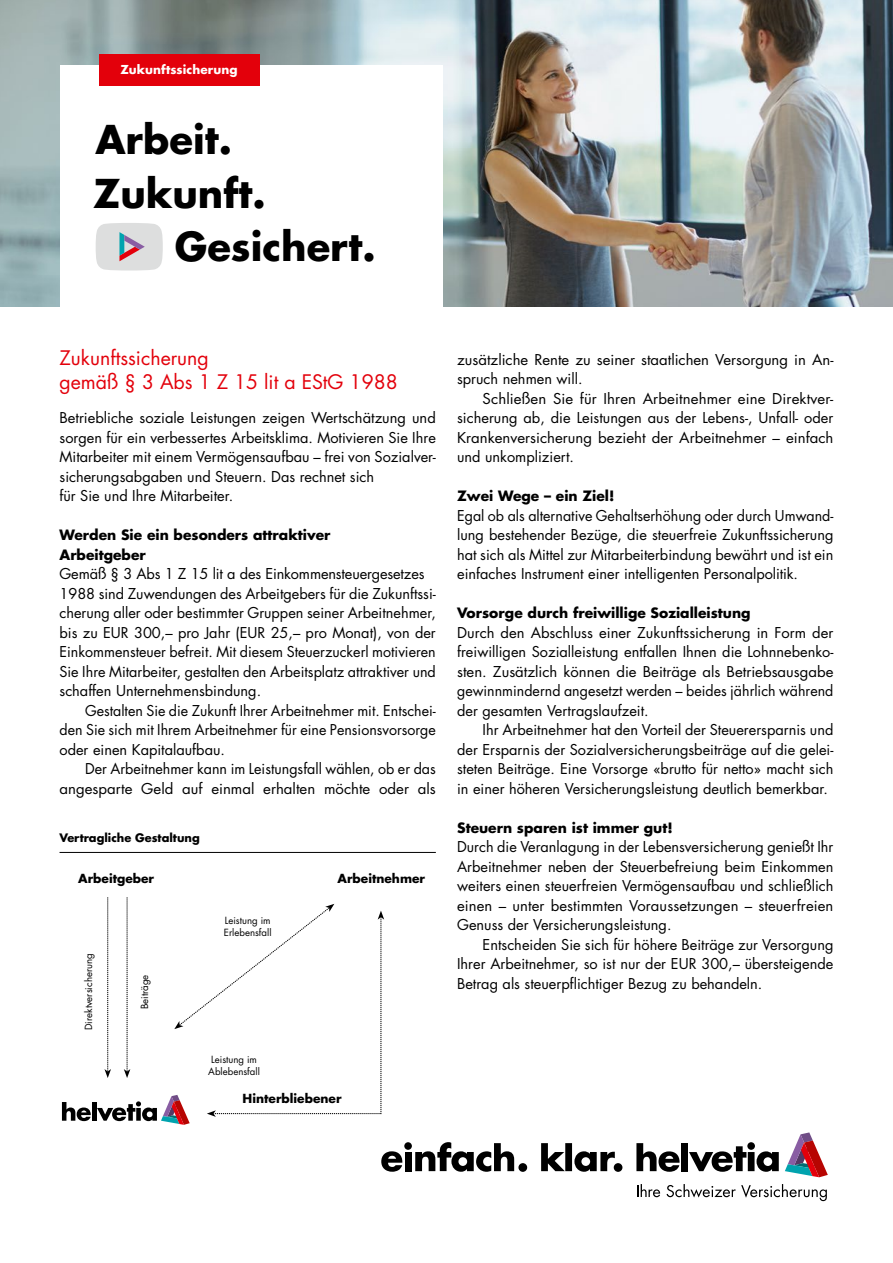
<style>
.page{position:relative;width:893px;height:1263px;background:#fff}
.page>*{position:absolute;margin:0;border:0;box-sizing:border-box;transform-origin:0 0}
.t1{font:700 38.7px "Futura Std";color:#000}
.t2{font:19.5px/24px "Futura Std";color:#e3000b}
.t3{font:14.55px/19.5px "Futura Std";color:#000;text-align:justify}
.t4{font:700 13.8px/19.5px "Futura Std";color:#000}
.t5{font:700 12.15px "Futura Std";color:#000}
.t6{font:700 12px "Futura Std";letter-spacing:.01em;color:#fff}
.t7{font:700 11.4px "Futura Std";color:#000}
.t8{font:9.6px/11.6px "Futura Std";color:#000}
</style>
<div class="page">
<svg style="left:62px;top:1102px;width:29px;height:19px"></svg>
<div style="left:92px;top:1102px;width:5px;height:19px;background:#000"></div>
<svg style="left:97px;top:897px;width:287px;height:228px"></svg>
<img style="left:0;top:0;width:893px;height:307px">
<div style="left:60px;top:65px;width:382px;height:257px;background:#fff"></div>
<svg style="left:96px;top:223px;width:67px;height:47px;background:#d5d2d5"></svg>
<div style="left:99px;top:54px;width:160px;height:31px;background:#e3000b"></div>
<svg style="left:637px;top:1184px;width:23px;height:13px"></svg>
<svg style="left:666px;top:1184px;width:161px;height:17px"></svg>
<svg style="left:381px;top:1151px;width:21px;height:21px"></svg>
<div style="left:518px;top:1163px;width:9px;height:9px;background:#000;border-radius:50%"></div>
<svg style="left:574px;top:1151px;width:41px;height:21px"></svg>
<div style="left:614px;top:1163px;width:8px;height:9px;background:#000;border-radius:50%"></div>
<svg style="left:415px;top:1142px;width:99px;height:30px"></svg>
<div style="left:405px;top:1152px;width:6px;height:19px;background:#000"></div>
<div style="left:404px;top:1142px;width:8px;height:8px;background:#000;border-radius:50%"></div>
<svg style="left:541px;top:1143px;width:24px;height:28px"></svg>
<div style="left:565px;top:1143px;width:7px;height:28px;background:#000"></div>
<svg style="left:636px;top:1143px;width:44px;height:29px"></svg>
<div style="left:681px;top:1143px;width:7px;height:28px;background:#000"></div>
<svg style="left:689px;top:1142px;width:90px;height:30px"></svg>
<svg style="left:785px;top:1132px;width:43px;height:45px"></svg>
<hr style="left:60px;top:852px;width:376px;height:1px;background:#000">
<p class="t6" style="left:120px;top:61px;width:119px">Zukunftssicherung</p>
<h1 class="t1" style="left:95px;top:114px;width:138px">Arbeit.</h1>
<h1 class="t1" style="left:93px;top:167px;width:174px">Zukunft.</h1>
<h1 class="t1" style="left:175px;top:221px;width:202px">Gesichert.</h1>
<h2 class="t2" style="left:60px;top:346px;width:340px">Zukunftssicherung<br>gemäß § 3 Abs 1 Z 15 lit a EStG 1988</h2>
<p class="t3" style="left:60px;top:408px;width:378px;text-align:left">Betriebliche soziale Leistungen zeigen Wertschätzung und sorgen für ein verbessertes Arbeitsklima. Motivieren Sie Ihre Mitarbeiter mit einem Vermögensaufbau – frei von Sozialver&shy;sicherungsabgaben und Steuern. Das rechnet sich<br>für Sie und Ihre Mitarbeiter.</p>
<p class="t4" style="left:60px;top:525px;width:272px">Werden Sie ein besonders attraktiver<br>Arbeitgeber</p>
<p class="t3" style="left:60px;top:564px;width:378px;text-align:left">Gemäß § 3 Abs 1 Z 15 lit a des Einkommensteuergesetzes 1988 sind Zuwendungen des Arbeitgebers für die Zukunftssi&shy;cherung aller oder bestimmter Gruppen seiner Arbeitnehmer, bis zu EUR 300,– pro Jahr (EUR 25,– pro Monat), von der Einkommensteuer befreit. Mit diesem Steuerzuckerl motivieren Sie Ihre Mitarbeiter, gestalten den Arbeitsplatz attraktiver und schaffen Unternehmensbindung.</p>
<p class="t3" style="left:60px;top:701px;width:378px;text-indent:26px">Gestalten Sie die Zukunft Ihrer Arbeitnehmer mit. Entschei&shy;den Sie sich mit Ihrem Arbeitnehmer für eine Pensionsvorsorge oder einen Kapitalaufbau.</p>
<p class="t3" style="left:60px;top:759px;width:378px;text-align:right">Der Arbeitnehmer kann im Leistungsfall wählen, ob er das angesparte Geld auf einmal erhalten möchte oder als</p>
<p class="t7" style="left:60px;top:830px;width:142px">Vertragliche Gestaltung</p>
<p class="t5" style="left:78px;top:870px;width:77px">Arbeitgeber</p>
<p class="t5" style="left:337px;top:870px;width:89px">Arbeitnehmer</p>
<p class="t8" style="left:224px;top:915px;width:49px">Leistung im<br>Erlebensfall</p>
<p class="t8" style="left:83px;top:1030px;width:78px;rotate:-90deg">Direktversicherung</p>
<p class="t8" style="left:139px;top:1009px;width:36px;rotate:-90deg">Beiträge</p>
<p class="t8" style="left:208px;top:1054px;width:53px;text-align:center">Leistung im<br>Ablebensfall</p>
<p class="t5" style="left:243px;top:1090px;width:100px">Hinterbliebener</p>
<p class="t3" style="left:457px;top:350px;width:378px">zusätzliche Rente zu seiner staatlichen Versorgung in An&shy;spruch nehmen will.</p>
<p class="t3" style="left:457px;top:389px;width:378px;text-indent:26px">Schließen Sie für Ihren Arbeitnehmer eine Direktver&shy;sicherung ab, die Leistungen aus der Lebens-, Unfall- oder Krankenversicherung bezieht der Arbeitnehmer – einfach und unkompliziert.</p>
<p class="t4" style="left:457px;top:486px;width:159px">Zwei Wege – ein Ziel!</p>
<p class="t3" style="left:457px;top:506px;width:378px">Egal ob als alternative Gehaltserhöhung oder durch Umwand&shy;lung bestehender Bezüge, die steuerfreie Zukunftssicherung hat sich als Mittel zur Mitarbeiterbindung bewährt und ist ein einfaches Instrument einer intelligenten Personalpolitik.</p>
<p class="t4" style="left:457px;top:603px;width:295px">Vorsorge durch freiwillige Sozialleistung</p>
<p class="t3" style="left:457px;top:623px;width:378px">Durch den Abschluss einer Zukunftssicherung in Form der freiwilligen Sozialleistung entfallen Ihnen die Lohnnebenko&shy;sten. Zusätzlich können die Beiträge als Betriebsausgabe gewinnmindernd angesetzt werden – beides jährlich während der gesamten Vertragslaufzeit.</p>
<p class="t3" style="left:457px;top:720px;width:378px;text-indent:26px">Ihr Arbeitnehmer hat den Vorteil der Steuerersparnis und der Ersparnis der Sozialversicherungsbeiträge auf die gelei&shy;steten Beiträge. Eine Vorsorge «brutto für netto» macht sich in einer höheren Versicherungsleistung deutlich bemerkbar.</p>
<p class="t4" style="left:457px;top:818px;width:217px">Steuern sparen ist immer gut!</p>
<p class="t3" style="left:457px;top:837px;width:378px">Durch die Veranlagung in der Lebensversicherung genießt Ihr Arbeitnehmer neben der Steuerbefreiung beim Einkommen weiters einen steuerfreien Vermögensaufbau und schließlich einen – unter bestimmten Voraussetzungen – steuerfreien Genuss der Versicherungsleistung.</p>
<p class="t3" style="left:457px;top:935px;width:378px;text-indent:26px">Entscheiden Sie sich für höhere Beiträge zur Versorgung Ihrer Arbeitnehmer, so ist nur der EUR 300,– übersteigende Betrag als steuerpflichtiger Bezug zu behandeln.</p>
</div>
